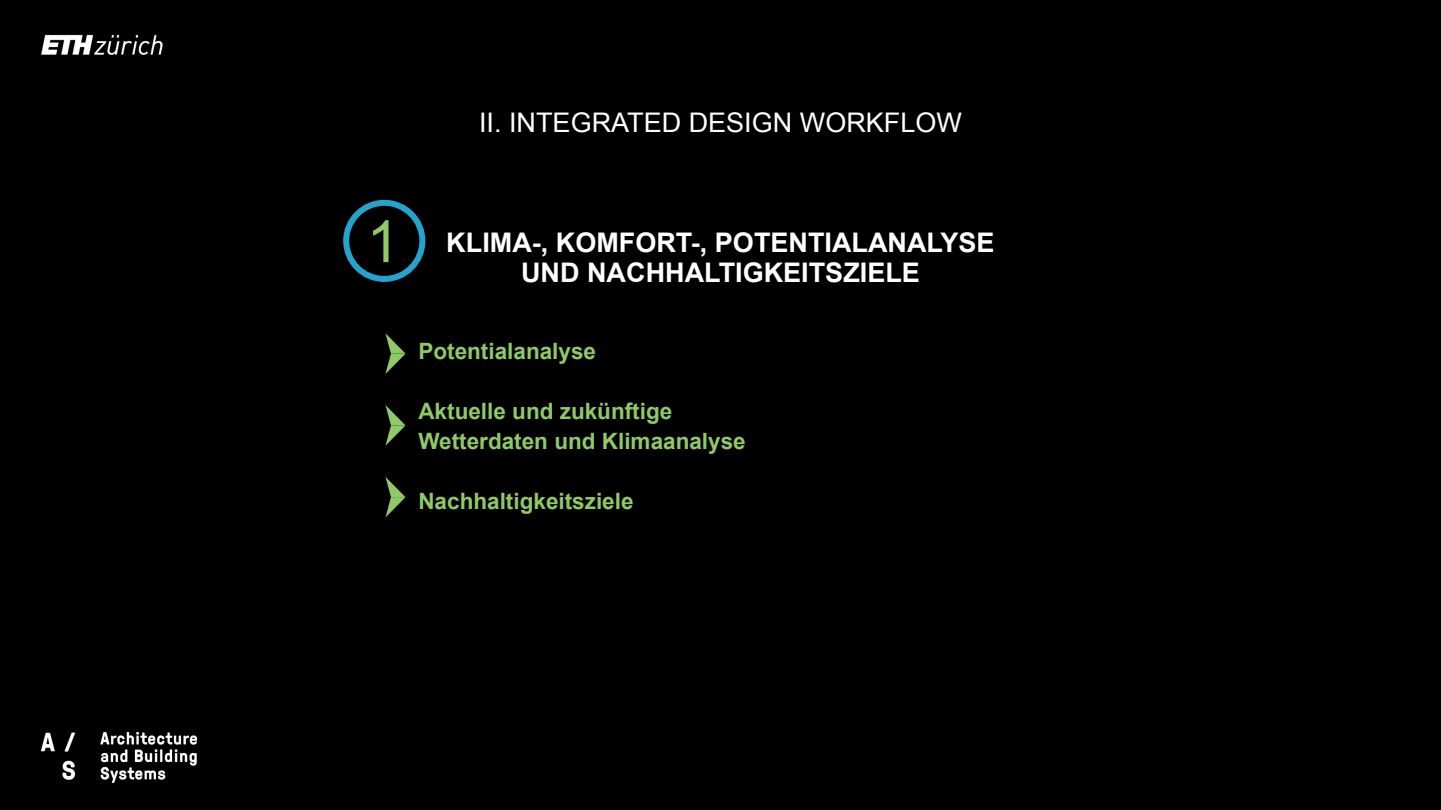
<style>
.page{position:relative;width:1441px;height:810px;background:#fff}
.page>*{position:absolute;margin:0;border:0;box-sizing:border-box;transform-origin:0 0}
.t1{font:58.35px "Arial";color:#8fca66}
.t2{font:700 27px "Arial";color:#fff}
.t3{font:27px "Arial";color:#fff}
.t4{font:700 22.5px "Arial";color:#8fca66}
</style>
<div class="page">
<div style="left:0;top:0;width:1440px;height:810px;background:#000001"></div>
<img style="left:41px;top:34px;width:122px;height:21px">
<img style="left:42px;top:733px;width:156px;height:50px">
<svg style="left:385px;top:333px;width:20px;height:41px"></svg>
<svg style="left:385px;top:405px;width:20px;height:41px"></svg>
<div style="left:343px;top:200px;width:82px;height:82px;border:6px solid #23a4cc;border-radius:50%"></div>
<svg style="left:385px;top:477px;width:20px;height:41px"></svg>
<p class="t3" style="left:479px;top:105px;width:484px">II. INTEGRATED DESIGN WORKFLOW</p>
<p class="t1" style="left:367px;top:203px;width:34px">1</p>
<p class="t2" style="left:446px;top:225px;width:549px">KLIMA-, KOMFORT-, POTENTIALANALYSE</p>
<p class="t2" style="left:521px;top:255px;width:400px">UND NACHHALTIGKEITSZIELE</p>
<p class="t4" style="left:418px;top:336px;width:179px">Potentialanalyse</p>
<p class="t4" style="left:418px;top:396px;width:255px">Aktuelle und zukünftige</p>
<p class="t4" style="left:418px;top:426px;width:329px">Wetterdaten und Klimaanalyse</p>
<p class="t4" style="left:418px;top:486px;width:217px">Nachhaltigkeitsziele</p>
</div>
